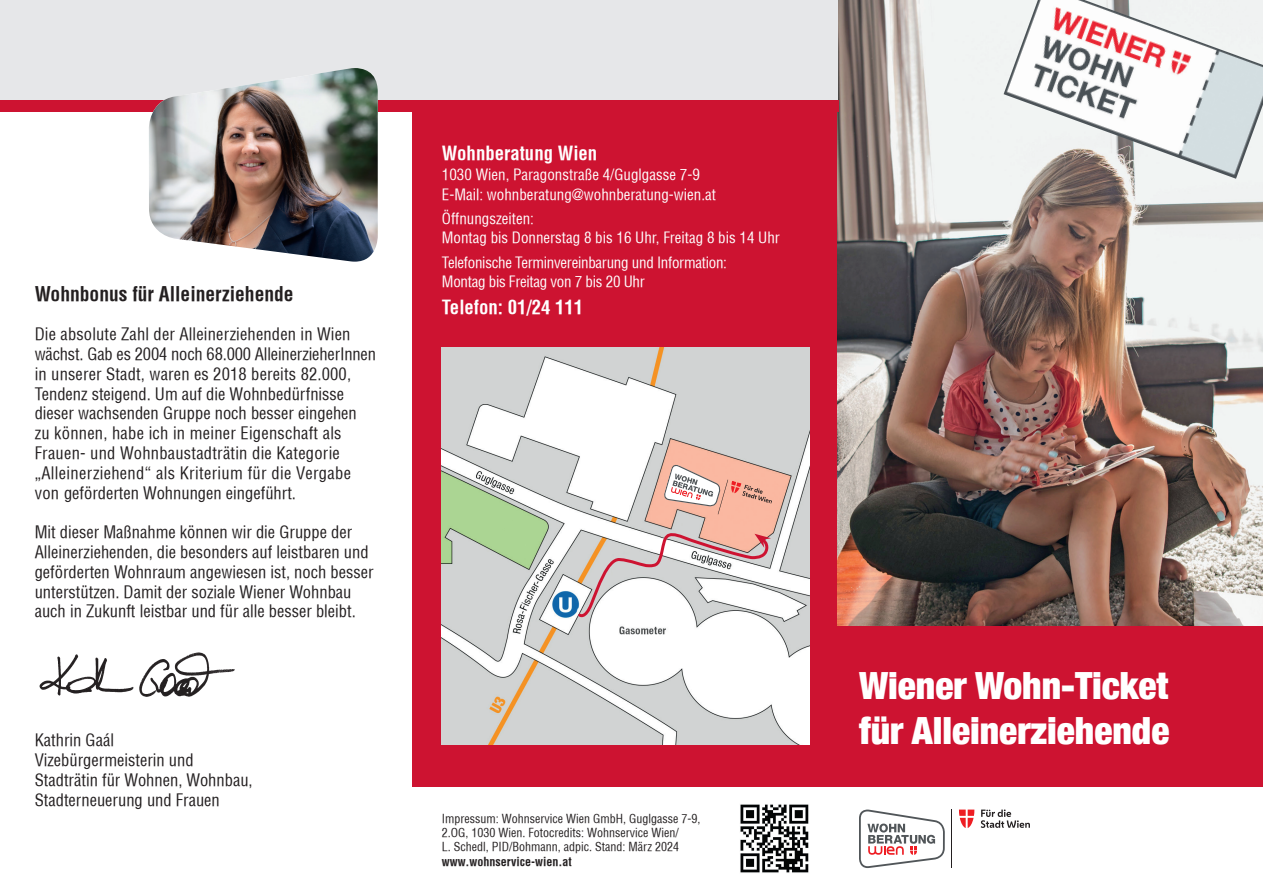
<style>
.page{position:relative;width:1263px;height:893px;background:#fff}
.page>*{position:absolute;margin:0;border:0;box-sizing:border-box;transform-origin:0 0}
.t1{font:900 condensed 37.5px/45px "Helvetica Neue";color:#fff}
.t2{font:700 condensed 19.5px "Helvetica";color:#231f20}
.t3{font:700 condensed 18.75px "Helvetica";color:#fff}
.t4{font:condensed 16.5px/19.8px "Helvetica";color:#231f20}
.t5{font:condensed 15px/19.2px "Helvetica";color:#fff}
.t6{font:condensed 15px/19.2px "Helvetica";letter-spacing:-.02em;color:#fff}
.t7{font:condensed 12px/14.4px "Helvetica";color:#231f20}
.t8{font:700 condensed 12px "Helvetica";color:#231f20}
</style>
<div class="page">
<div style="left:412px;top:0;width:426px;height:787px;background:#cd1331"></div>
<img style="left:838px;top:0;width:425px;height:626px">
<img style="left:1003px;top:0;width:260px;height:179px">
<div style="left:838px;top:626px;width:425px;height:161px;background:#cd1331"></div>
<div style="left:0;top:0;width:838px;height:106px;background:#e6e7e9"></div>
<div style="left:0;top:100px;width:838px;height:12px;background:#cd1331"></div>
<img style="left:39px;top:652px;width:196px;height:45px">
<img style="left:149px;top:68px;width:229px;height:194px">
<img style="left:740px;top:804px;width:69px;height:69px">
<svg style="left:959px;top:810px;width:15px;height:18px"></svg>
<svg style="left:981px;top:809px;width:49px;height:19px"></svg>
<hr style="left:951px;top:810px;width:1px;height:58px;background:#231f20">
<svg style="left:859px;top:810px;width:86px;height:58px"></svg>
<img style="left:442px;top:347px;width:367px;height:398px">
<svg style="left:577px;top:530px;width:194px;height:89px;background:#e0d3d1"></svg>
<svg style="left:663px;top:464px;width:109px;height:50px;background:#e8b8a9"></svg>
<p class="t2" style="left:35px;top:281px;width:260px">Wohnbonus für Alleinerziehende</p>
<p class="t4" style="left:35px;top:324px;width:343px">Die absolute Zahl der Alleinerziehenden in Wien wächst. Gab es 2004 noch 68.000 AlleinerzieherInnen in unserer Stadt, waren es 2018 bereits 82.000, Tendenz steigend. Um auf die Wohnbedürfnisse dieser wachsenden Gruppe noch besser eingehen<br>zu können, habe ich in meiner Eigenschaft als Frauen- und Wohnbaustadträtin die Kategorie „Alleinerziehend“ als Kriterium für die Vergabe von geförderten Wohnungen eingeführt.</p>
<p class="t4" style="left:35px;top:522px;width:340px">Mit dieser Maßnahme können wir die Gruppe der Alleinerziehenden, die besonders auf leistbaren und geförderten Wohnraum angewiesen ist, noch besser unterstützen. Damit der soziale Wiener Wohnbau auch in Zukunft leistbar und für alle besser bleibt.</p>
<p class="t4" style="left:35px;top:730px;width:219px">Kathrin Gaál<br>Vizebürgermeisterin und<br>Stadträtin für Wohnen, Wohnbau,<br>Stadterneuerung und Frauen</p>
<p class="t3" style="left:442px;top:142px;width:157px">Wohnberatung Wien</p>
<p class="t5" style="left:442px;top:165px;width:276px">1030 Wien, Paragonstraße 4/Guglgasse 7-9<br>E-Mail: wohnberatung@wohnberatung-wien.at</p>
<p class="t5" style="left:442px;top:209px;width:339px">Öffnungszeiten:<br>Montag bis Donnerstag 8 bis 16 Uhr, Freitag 8 bis 14 Uhr</p>
<p class="t6" style="left:442px;top:253px;width:287px">Telefonische Terminvereinbarung und Information:<br>Montag bis Freitag von 7 bis 20 Uhr</p>
<p class="t3" style="left:442px;top:296px;width:143px">Telefon: 01/24 111</p>
<p class="t7" style="left:442px;top:811px;width:260px">Impressum: Wohnservice Wien GmbH, Guglgasse 7-9,<br>2.OG, 1030 Wien. Fotocredits: Wohnservice Wien/<br>L. Schedl, PID/Bohmann, adpic. Stand: März 2024</p>
<p class="t8" style="left:442px;top:854px;width:131px">www.wohnservice-wien.at</p>
<h1 class="t1" style="left:859px;top:661px;width:312px">Wiener Wohn-Ticket für Alleinerziehende</h1>
</div>
